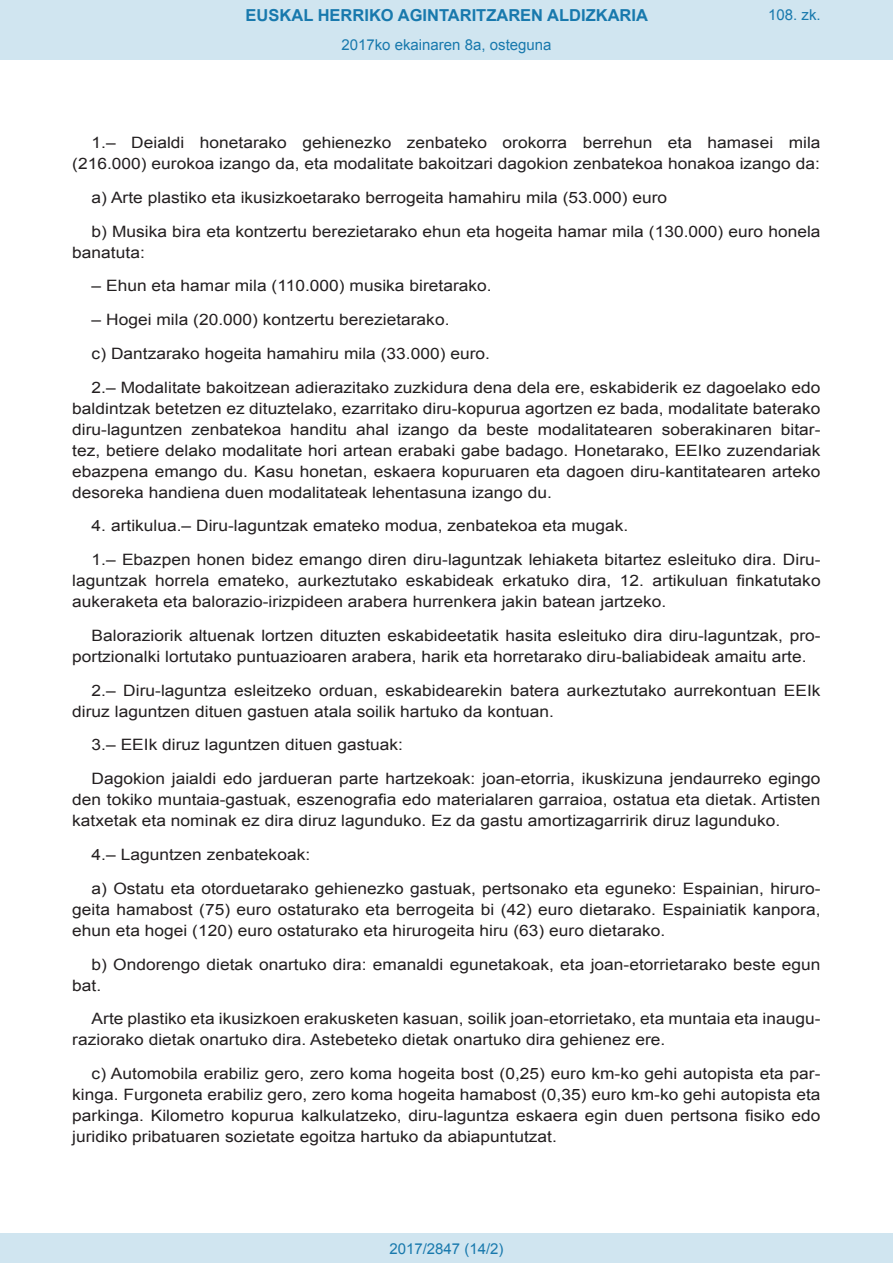
<style>
.page{position:relative;width:893px;height:1263px;background:#fff}
.page>*{position:absolute;margin:0;border:0;box-sizing:border-box;transform-origin:0 0}
.t1{font:700 16.5px "Arial";color:#1879ad}
.BOPVDetalle{font:15.6px/21px "Arial";color:#231f20;scale:1.11 1}
.Paginacion_Centro{font:15px "Arial";color:#1879ad}
</style>
<div class="page">
<div style="left:0;top:0;width:893px;height:60px;background:#d0e5f0"></div>
<div style="left:0;top:1233px;width:893px;height:30px;background:#d0e5f0"></div>
<p class="t1" style="left:246px;top:4px;width:404px">EUSKAL HERRIKO AGINTARITZAREN ALDIZKARIA</p>
<p class="Paginacion_Centro" style="left:341px;top:35px;width:212px">2017ko ekainaren 8a, osteguna</p>
<p class="Paginacion_Centro" style="left:768px;top:5px;width:54px">108. zk.</p>
<p class="BOPVDetalle" style="left:72px;top:132px;width:676px;text-align:right">1.– Deialdi honetarako gehienezko zenbateko orokorra berrehun eta hamasei mila (216.000) eurokoa izango da, eta modalitate bakoitzari dagokion zenbatekoa honakoa izango da:</p>
<p class="BOPVDetalle" style="left:92px;top:187px;width:520px">a) Arte plastiko eta ikusizkoetarako berrogeita hamahiru mila (53.000) euro</p>
<p class="BOPVDetalle" style="left:72px;top:221px;width:676px;text-indent:19px">b) Musika bira eta kontzertu berezietarako ehun eta hogeita hamar mila (130.000) euro honela banatuta:</p>
<p class="BOPVDetalle" style="left:92px;top:276px;width:362px">– Ehun eta hamar mila (110.000) musika biretarako.</p>
<p class="BOPVDetalle" style="left:92px;top:309px;width:324px">– Hogei mila (20.000) kontzertu berezietarako.</p>
<p class="BOPVDetalle" style="left:92px;top:343px;width:360px">c) Dantzarako hogeita hamahiru mila (33.000) euro.</p>
<p class="BOPVDetalle" style="left:72px;top:377px;width:676px;text-align:justify;text-indent:19px">2.– Modalitate bakoitzean adierazitako zuzkidura dena dela ere, eskabiderik ez dagoelako edo baldintzak betetzen ez dituztelako, ezarritako diru-kopurua agortzen ez bada, modalitate baterako diru-laguntzen zenbatekoa handitu ahal izango da beste modalitatearen soberakinaren bitar&shy;tez, betiere delako modalitate hori artean erabaki gabe badago. Honetarako, EEIko zuzendariak ebazpena emango du. Kasu honetan, eskaera kopuruaren eta dagoen diru-kantitatearen arteko desoreka handiena duen modalitateak lehentasuna izango du.</p>
<p class="BOPVDetalle" style="left:92px;top:516px;width:485px">4. artikulua.– Diru-laguntzak emateko modua, zenbatekoa eta mugak.</p>
<p class="BOPVDetalle" style="left:72px;top:549px;width:676px;text-align:justify;text-indent:19px">1.– Ebazpen honen bidez emango diren diru-laguntzak lehiaketa bitartez esleituko dira. Diru&shy;laguntzak horrela emateko, aurkeztutako eskabideak erkatuko dira, 12. artikuluan finkatutako aukeraketa eta balorazio-irizpideen arabera hurrenkera jakin batean jartzeko.</p>
<p class="BOPVDetalle" style="left:72px;top:625px;width:676px;text-indent:19px">Baloraziorik altuenak lortzen dituzten eskabideetatik hasita esleituko dira diru-laguntzak, pro&shy;portzionalki lortutako puntuazioaren arabera, harik eta horretarako diru-baliabideak amaitu arte.</p>
<p class="BOPVDetalle" style="left:72px;top:680px;width:676px;text-indent:19px">2.– Diru-laguntza esleitzeko orduan, eskabidearekin batera aurkeztutako aurrekontuan EEIk diruz laguntzen dituen gastuen atala soilik hartuko da kontuan.</p>
<p class="BOPVDetalle" style="left:92px;top:735px;width:282px">3.– EEIk diruz laguntzen dituen gastuak:</p>
<p class="BOPVDetalle" style="left:72px;top:768px;width:676px;text-align:justify;text-indent:19px">Dagokion jaialdi edo jardueran parte hartzekoak: joan-etorria, ikuskizuna jendaurreko egingo den tokiko muntaia-gastuak, eszenografia edo materialaren garraioa, ostatua eta dietak. Artisten katxetak eta nominak ez dira diruz lagunduko. Ez da gastu amortizagarririk diruz lagunduko.</p>
<p class="BOPVDetalle" style="left:92px;top:844px;width:198px">4.– Laguntzen zenbatekoak:</p>
<p class="BOPVDetalle" style="left:72px;top:878px;width:676px;text-align:justify;text-indent:19px">a) Ostatu eta otorduetarako gehienezko gastuak, pertsonako eta eguneko: Espainian, hiruro&shy;geita hamabost (75) euro ostaturako eta berrogeita bi (42) euro dietarako. Espainiatik kanpora, ehun eta hogei (120) euro ostaturako eta hirurogeita hiru (63) euro dietarako.</p>
<p class="BOPVDetalle" style="left:72px;top:954px;width:676px;text-indent:19px">b) Ondorengo dietak onartuko dira: emanaldi egunetakoak, eta joan-etorrietarako beste egun bat.</p>
<p class="BOPVDetalle" style="left:72px;top:1008px;width:676px;text-indent:19px">Arte plastiko eta ikusizkoen erakusketen kasuan, soilik joan-etorrietako, eta muntaia eta inaugu&shy;raziorako dietak onartuko dira. Astebeteko dietak onartuko dira gehienez ere.</p>
<p class="BOPVDetalle" style="left:72px;top:1063px;width:676px;text-align:justify;text-indent:19px">c) Automobila erabiliz gero, zero koma hogeita bost (0,25) euro km-ko gehi autopista eta par&shy;kinga. Furgoneta erabiliz gero, zero koma hogeita hamabost (0,35) euro km-ko gehi autopista eta parkinga. Kilometro kopurua kalkulatzeko, diru-laguntza eskaera egin duen pertsona fisiko edo juridiko pribatuaren sozietate egoitza hartuko da abiapuntutzat.</p>
<p class="Paginacion_Centro" style="left:389px;top:1238px;width:116px">2017/2847 (14/2)</p>
</div>
